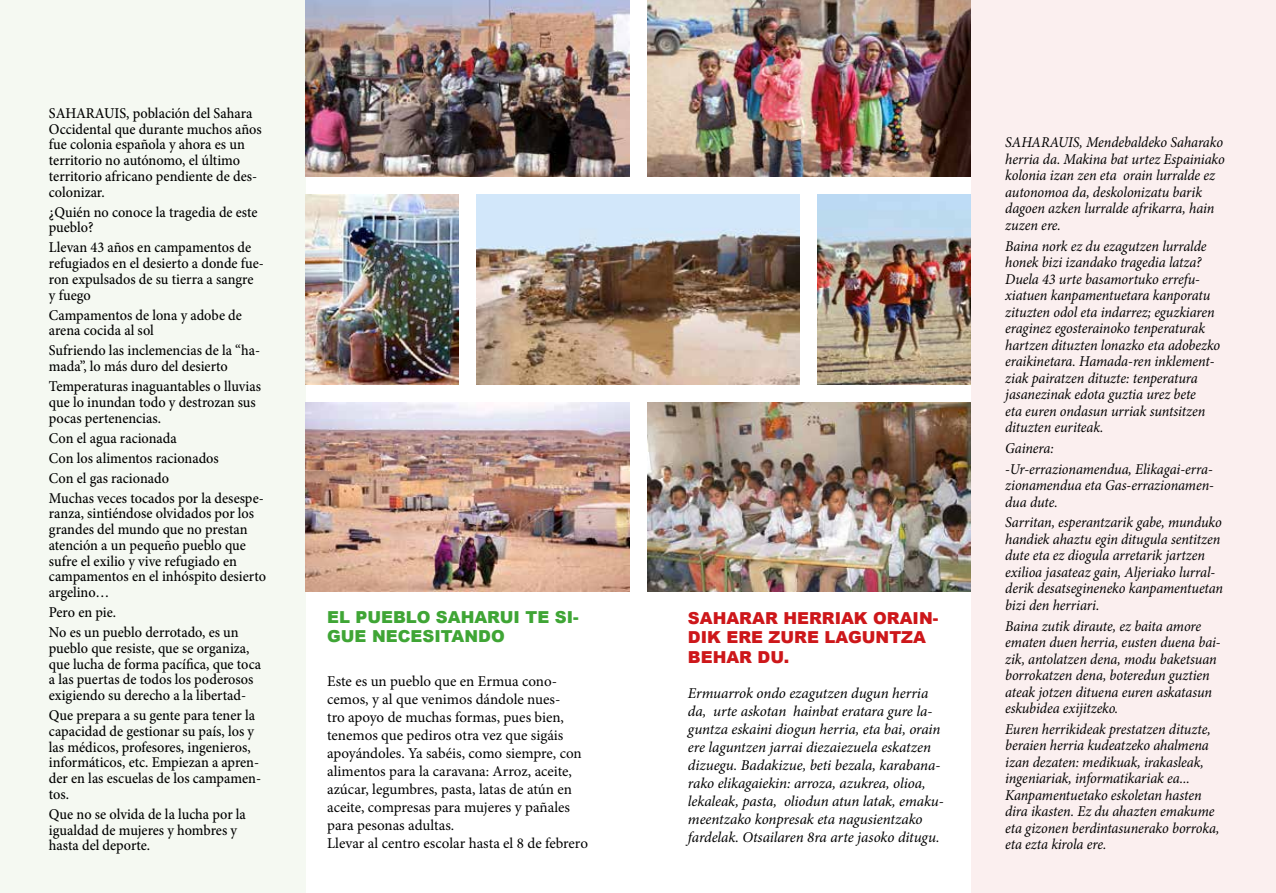
<style>
.page{position:relative;width:1276px;height:893px;background:#fff}
.page>*{position:absolute;margin:0;border:0;box-sizing:border-box;transform-origin:0 0}
.t1{font:900 16.5px/19.8px "Arial";color:#cd171a}
.t2{font:900 16.5px/19.8px "Arial";color:#3fa535}
.t3{font:italic 15px/16.5px "Minion Pro";letter-spacing:-.005em;color:#000;scale:.95 1}
.t4{font:500 15px/15.8px "Minion Pro";color:#000;scale:.95 1}
.t5{font:italic 15px/18px "Minion Pro";letter-spacing:-.005em;color:#000}
.t6{font:15px/18px "Minion Pro";color:#000}
</style>
<div class="page">
<div style="left:0;top:0;width:305px;height:893px;background:#f5f9f2"></div>
<div style="left:971px;top:0;width:305px;height:893px;background:#fbefef"></div>
<img style="left:305px;top:0;width:324px;height:177px">
<img style="left:647px;top:0;width:324px;height:177px">
<img style="left:305px;top:195px;width:153px;height:189px">
<img style="left:818px;top:195px;width:153px;height:189px">
<img style="left:476px;top:195px;width:324px;height:189px">
<img style="left:305px;top:402px;width:324px;height:189px">
<img style="left:647px;top:402px;width:324px;height:189px">
<p class="t4" style="left:49px;top:105px;width:225px">SAHARAUIS, población del Sahara<br>Occidental que durante muchos años fue colonia española y ahora es un territorio no autónomo, el último territorio africano pendiente de des&shy;colonizar.</p>
<p class="t4" style="left:49px;top:204px;width:221px">¿Quién no conoce la tragedia de este pueblo?</p>
<p class="t4" style="left:49px;top:240px;width:228px">Llevan 43 años en campamentos de refugiados en el desierto a donde fue&shy;ron expulsados de su tierra a sangre<br>y fuego</p>
<p class="t4" style="left:49px;top:307px;width:205px">Campamentos de lona y adobe de arena cocida al sol</p>
<p class="t4" style="left:49px;top:343px;width:224px">Sufriendo las inclemencias de la “ha&shy;mada”, lo más duro del desierto</p>
<p class="t4" style="left:49px;top:378px;width:225px">Temperaturas inaguantables o lluvias que lo inundan todo y destrozan sus pocas pertenencias.</p>
<p class="t4" style="left:49px;top:428px;width:228px;line-height:20px">Con el agua racionada<br>Con los alimentos racionados<br>Con el gas racionado<br>Muchas veces tocados por la desespe-</p>
<p class="t4" style="left:49px;top:506px;width:230px">ranza, sintiéndose olvidados por los grandes del mundo que no prestan atención a un pequeño pueblo que sufre el exilio y vive refugiado en campamentos en el inhóspito desierto argelino…</p>
<p class="t4" style="left:49px;top:602px;width:201px;line-height:20px">Pero en pie.<br>No es un pueblo derrotado, es un</p>
<p class="t4" style="left:49px;top:640px;width:225px">pueblo que resiste, que se organiza, que lucha de forma pacífica, que toca a las puertas de todos los poderosos exigiendo su derecho a la libertad-</p>
<p class="t4" style="left:49px;top:707px;width:225px">Que prepara a su gente para tener la capacidad de gestionar su país, los y las médicos, profesores, ingenieros, informáticos, etc. Empiezan a apren&shy;der en las escuelas de los campamen&shy;tos.</p>
<p class="t4" style="left:49px;top:806px;width:209px">Que no se olvida de la lucha por la igualdad de mujeres y hombres y hasta del deporte.</p>
<p class="t2" style="left:327px;top:606px;width:253px">EL PUEBLO SAHARUI TE SI-<br>GUE NECESITANDO</p>
<p class="t6" style="left:327px;top:672px;width:262px">Este es un pueblo que en Ermua cono&shy;cemos, y al que venimos dándole nues-<br>tro apoyo de muchas formas, pues bien, tenemos que pediros otra vez que sigáis apoyándoles. Ya sabéis, como siempre, con alimentos para la caravana: Arroz, aceite, azúcar, legumbres, pasta, latas de atún en aceite, compresas para mujeres y pañales para pesonas adultas.<br>Llevar al centro escolar hasta el 8 de febrero</p>
<p class="t1" style="left:688px;top:607px;width:252px">SAHARAR HERRIAK ORAIN-<br>DIK ERE ZURE LAGUNTZA<br>BEHAR DU.</p>
<p class="t5" style="left:688px;top:684px;width:257px">Ermuarrok ondo ezagutzen dugun herria da, urte askotan hainbat eratara gure la&shy;guntza eskaini diogun herria, eta bai, orain ere laguntzen jarrai diezaiezuela eskatzen dizuegu. Badakizue, beti bezala, karabana&shy;rako elikagaiekin: arroza, azukrea, olioa, lekaleak, pasta, oliodun atun latak, emaku&shy;meentzako konpresak eta nagusientzako fardelak. Otsailaren 8ra arte jasoko ditugu.</p>
<p class="t3" style="left:1005px;top:134px;width:233px">SAHARAUIS, Mendebaldeko Saharako herria da. Makina bat urtez Espainiako kolonia izan zen eta orain lurralde ez autonomoa da, deskolonizatu barik dagoen azken lurralde afrikarra, hain zuzen ere.</p>
<p class="t3" style="left:1005px;top:238px;width:228px">Baina nork ez du ezagutzen lurralde honek bizi izandako tragedia latza?<br>Duela 43 urte basamortuko errefu&shy;xiatuen kanpamentuetara kanporatu zituzten odol eta indarrez; eguzkiaren eraginez egosterainoko tenperaturak hartzen dituzten lonazko eta adobezko eraikinetara. Hamada-ren inklement&shy;ziak pairatzen dituzte: tenperatura jasanezinak edota guztia urez bete<br>eta euren ondasun urriak suntsitzen dituzten euriteak.</p>
<p class="t3" style="left:1005px;top:438px;width:220px;line-height:20.7px">Gainera:<br>-Ur-errazionamendua, Elikagai-erra-</p>
<p class="t3" style="left:1005px;top:477px;width:221px">zionamendua eta Gas-errazionamen&shy;dua dute.</p>
<p class="t3" style="left:1005px;top:514px;width:231px">Sarritan, esperantzarik gabe, munduko handiek ahaztu egin ditugula sentitzen dute eta ez diogula arretarik jartzen exilioa jasateaz gain, Aljeriako lurral&shy;derik desatsegineneko kanpamentuetan bizi den herriari.</p>
<p class="t3" style="left:1005px;top:618px;width:228px">Baina zutik diraute, ez baita amore ematen duen herria, eusten duena bai&shy;zik, antolatzen dena, modu baketsuan borrokatzen dena, boteredun guztien ateak jotzen dituena euren askatasun eskubidea exijitzeko.</p>
<p class="t3" style="left:1005px;top:721px;width:227px">Euren herrikideak prestatzen dituzte, beraien herria kudeatzeko ahalmena izan dezaten: medikuak, irakasleak, ingeniariak, informatikariak ea...<br>Kanpamentuetako eskoletan hasten dira ikasten. Ez du ahazten emakume eta gizonen berdintasunerako borroka, eta ezta kirola ere.</p>
</div>
